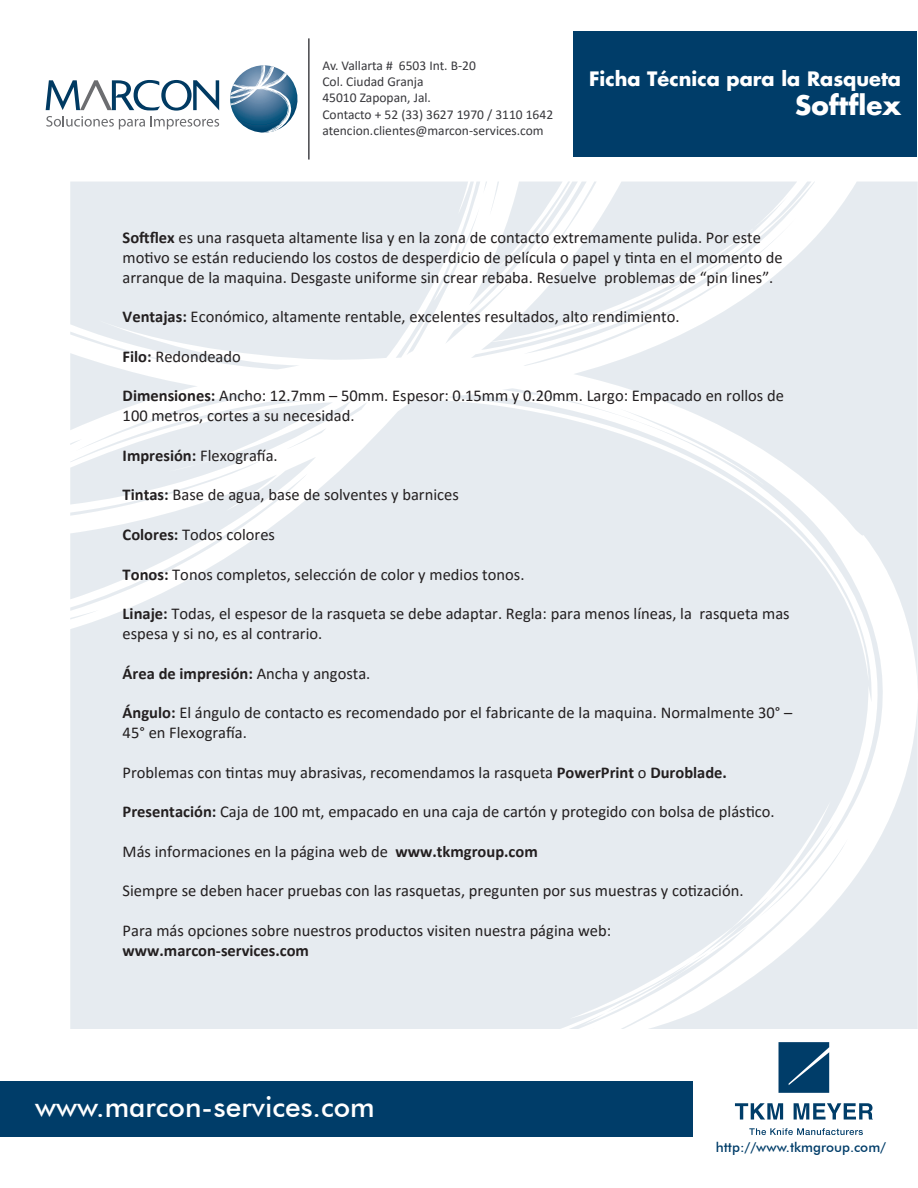
<style>
.page{position:relative;width:918px;height:1188px;background:#fff}
.page>*{position:absolute;margin:0;border:0;box-sizing:border-box;transform-origin:0 0}
.t1{font:500 28.05px "Futura BT";color:#fff}
.t2{font:700 26.25px "Futura LT";color:#fff}
.t3{font:700 19.35px "Futura LT";color:#fff}
.t4{font:16.5px/19.8px "Calibri";color:#231f20}
.t5{font:700 16.5px "Calibri";color:#231f20}
.t6{font:500 13.65px "Futura BT";color:#003d69}
.t7{font:13.5px/16.2px "Calibri";color:#38383c}
.s1{font-weight:700}
.s2{font-weight:400}
</style>
<div class="page">
<div style="left:70px;top:182px;width:326px;height:177px;background:#e6ebf0"></div>
<svg style="left:396px;top:182px;width:177px;height:184px"></svg>
<div style="left:70px;top:394px;width:503px;height:635px;background:#e6ebf0"></div>
<svg style="left:573px;top:182px;width:345px;height:847px;fill:#e6ebf0"></svg>
<svg style="left:70px;top:332px;width:298px;height:288px"></svg>
<div style="left:0;top:1081px;width:693px;height:56px;background:#003d69"></div>
<svg style="left:779px;top:1042px;width:50px;height:51px;background:#0f4871"></svg>
<svg style="left:749px;top:1128px;width:114px;height:7px"></svg>
<svg style="left:735px;top:1103px;width:48px;height:17px"></svg>
<svg style="left:794px;top:1103px;width:79px;height:17px"></svg>
<div style="left:573px;top:31px;width:343px;height:126px;background:#003d69"></div>
<svg style="left:230px;top:65px;width:68px;height:68px"></svg>
<svg style="left:46px;top:80px;width:173px;height:49px"></svg>
<hr style="left:308px;top:38px;width:2px;height:122px;background:#38383c">
<p class="t7" style="left:322px;top:57px;width:232px">Av. Vallarta # 6503 Int. B-20<br>Col. Ciudad Granja<br>45010 Zapopan, Jal.<br>Contacto + 52 (33) 3627 1970 / 3110 1642 atencion.clientes@marcon-services.com</p>
<p class="t3" style="left:589px;top:66px;width:314px">Ficha Técnica para la Rasqueta</p>
<h2 class="t2" style="left:795px;top:88px;width:107px">Softflex</h2>
<p class="t4" style="left:123px;top:227px;width:662px"><span class="s1">Softflex</span> es una rasqueta altamente lisa y en la zona de contacto extremamente pulida. Por este motivo se están reduciendo los costos de desperdicio de película o papel y tinta en el momento de arranque de la maquina. Desgaste uniforme sin crear rebaba. Resuelve problemas de “pin lines”.</p>
<p class="t4" style="left:123px;top:306px;width:558px"><span class="s1">Ventajas:</span> Económico, altamente rentable, excelentes resultados, alto rendimiento.</p>
<p class="t4" style="left:123px;top:346px;width:120px"><span class="s1">Filo:</span> Redondeado</p>
<p class="t4" style="left:123px;top:386px;width:663px"><span class="s1">Dimensiones:</span> Ancho: 12.7mm – 50mm. Espesor: 0.15mm y 0.20mm. Largo: Empacado en rollos de<br>100 metros, cortes a su necesidad.</p>
<p class="t4" style="left:123px;top:445px;width:157px"><span class="s1">Impresión:</span> Flexografía.</p>
<p class="t4" style="left:123px;top:485px;width:338px"><span class="s1">Tintas:</span> Base de agua, base de solventes y barnices</p>
<p class="t4" style="left:123px;top:524px;width:154px"><span class="s1">Colores:</span> Todos colores</p>
<p class="t4" style="left:123px;top:564px;width:403px"><span class="s1">Tonos:</span> Tonos completos, selección de color y medios tonos.</p>
<p class="t4" style="left:123px;top:603px;width:669px"><span class="s1">Linaje:</span> Todas, el espesor de la rasqueta se debe adaptar. Regla: para menos líneas, la rasqueta mas espesa y si no, es al contrario.</p>
<p class="t5" style="left:123px;top:662px;width:249px">Área de impresión: <span class="s2">Ancha y angosta.</span></p>
<p class="t4" style="left:123px;top:702px;width:671px"><span class="s1">Ángulo:</span> El ángulo de contacto es recomendado por el fabricante de la maquina. Normalmente 30° –<br>45° en Flexografía.</p>
<p class="t4" style="left:123px;top:762px;width:606px">Problemas con tintas muy abrasivas, recomendamos la rasqueta <span class="s1">PowerPrint</span> o <span class="s1">Duroblade.</span></p>
<p class="t4" style="left:123px;top:801px;width:654px"><span class="s1">Presentación:</span> Caja de 100 mt, empacado en una caja de cartón y protegido con bolsa de plástico.</p>
<p class="t4" style="left:123px;top:841px;width:417px">Más informaciones en la página web de <span class="s1">www.tkmgroup.com</span></p>
<p class="t4" style="left:123px;top:881px;width:622px">Siempre se deben hacer pruebas con las rasquetas, pregunten por sus muestras y cotización.</p>
<p class="t4" style="left:123px;top:920px;width:490px">Para más opciones sobre nuestros productos visiten nuestra página web:</p>
<p class="t5" style="left:123px;top:939px;width:188px">www.marcon-services.com</p>
<h1 class="t1" style="left:35px;top:1090px;width:341px">www.marcon-services.com</h1>
<p class="t6" style="left:716px;top:1139px;width:172px">http://www.tkmgroup.com/</p>
</div>
